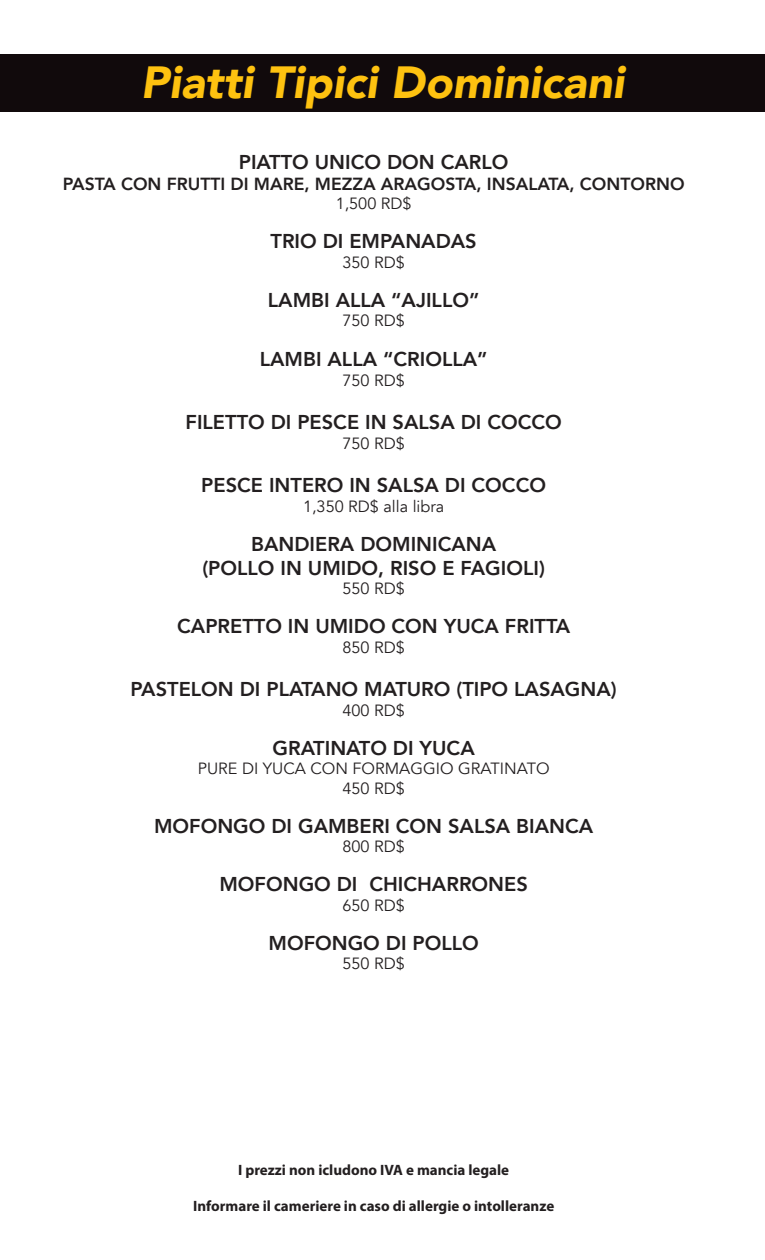
<style>
.page{position:relative;width:765px;height:1260px;background:#fff}
.page>*{position:absolute;margin:0;border:0;box-sizing:border-box;transform-origin:0 0}
.t1{font:italic 900 45px "Avenir";color:#fec210}
.t2{font:800 20px/24px "Avenir";color:#231f20;text-align:center}
.t3{font:800 17.5px "Avenir";color:#231f20}
.t4{font:16.25px/19.5px "Avenir";color:#231f20;text-align:center}
.t5{font:700 15px "Myriad Pro";color:#231f20}
</style>
<div class="page">
<div style="left:0;top:54px;width:765px;height:58px;background:#110a0c"></div>
<h1 class="t1" style="left:141px;top:45px;width:485px">Piatti Tipici Dominicani</h1>
<p class="t2" style="left:239px;top:150px;width:271px">PIATTO UNICO DON CARLO</p>
<p class="t3" style="left:63px;top:170px;width:623px">PASTA CON FRUTTI DI MARE, MEZZA ARAGOSTA, INSALATA, CONTORNO</p>
<p class="t4" style="left:336px;top:194px;width:77px">1,500 RD$</p>
<p class="t2" style="left:271px;top:229px;width:208px">TRIO DI EMPANADAS</p>
<p class="t4" style="left:343px;top:253px;width:64px">350 RD$</p>
<p class="t2" style="left:268px;top:288px;width:213px">LAMBI ALLA “AJILLO”</p>
<p class="t4" style="left:343px;top:311px;width:64px">750 RD$</p>
<p class="t2" style="left:260px;top:347px;width:229px">LAMBI ALLA “CRIOLLA”</p>
<p class="t4" style="left:343px;top:371px;width:64px">750 RD$</p>
<p class="t2" style="left:186px;top:410px;width:378px">FILETTO DI PESCE IN SALSA DI COCCO</p>
<p class="t4" style="left:343px;top:434px;width:64px">750 RD$</p>
<p class="t2" style="left:201px;top:473px;width:346px">PESCE INTERO IN SALSA DI COCCO</p>
<p class="t4" style="left:303px;top:497px;width:143px">1,350 RD$ alla libra</p>
<p class="t2" style="left:202px;top:532px;width:344px">BANDIERA DOMINICANA<br>(POLLO IN UMIDO, RISO E FAGIOLI)</p>
<p class="t4" style="left:343px;top:579px;width:64px">550 RD$</p>
<p class="t2" style="left:177px;top:614px;width:394px">CAPRETTO IN UMIDO CON YUCA FRITTA</p>
<p class="t4" style="left:343px;top:638px;width:64px">850 RD$</p>
<p class="t2" style="left:131px;top:677px;width:488px">PASTELON DI PLATANO MATURO (TIPO LASAGNA)</p>
<p class="t4" style="left:343px;top:701px;width:64px">400 RD$</p>
<p class="t2" style="left:273px;top:736px;width:204px">GRATINATO DI YUCA</p>
<p class="t4" style="left:198px;top:759px;width:353px">PURE DI YUCA CON FORMAGGIO GRATINATO<br>450 RD$</p>
<p class="t2" style="left:154px;top:814px;width:441px">MOFONGO DI GAMBERI CON SALSA BIANCA</p>
<p class="t4" style="left:343px;top:837px;width:64px">800 RD$</p>
<p class="t2" style="left:219px;top:872px;width:310px">MOFONGO DI CHICHARRONES</p>
<p class="t4" style="left:343px;top:896px;width:64px">650 RD$</p>
<p class="t2" style="left:269px;top:931px;width:212px">MOFONGO DI POLLO</p>
<p class="t4" style="left:343px;top:954px;width:64px">550 RD$</p>
<p class="t5" style="left:238px;top:1160px;width:273px">I prezzi non icludono IVA e mancia legale</p>
<p class="t5" style="left:193px;top:1196px;width:363px">Informare il cameriere in caso di allergie o intolleranze</p>
</div>
